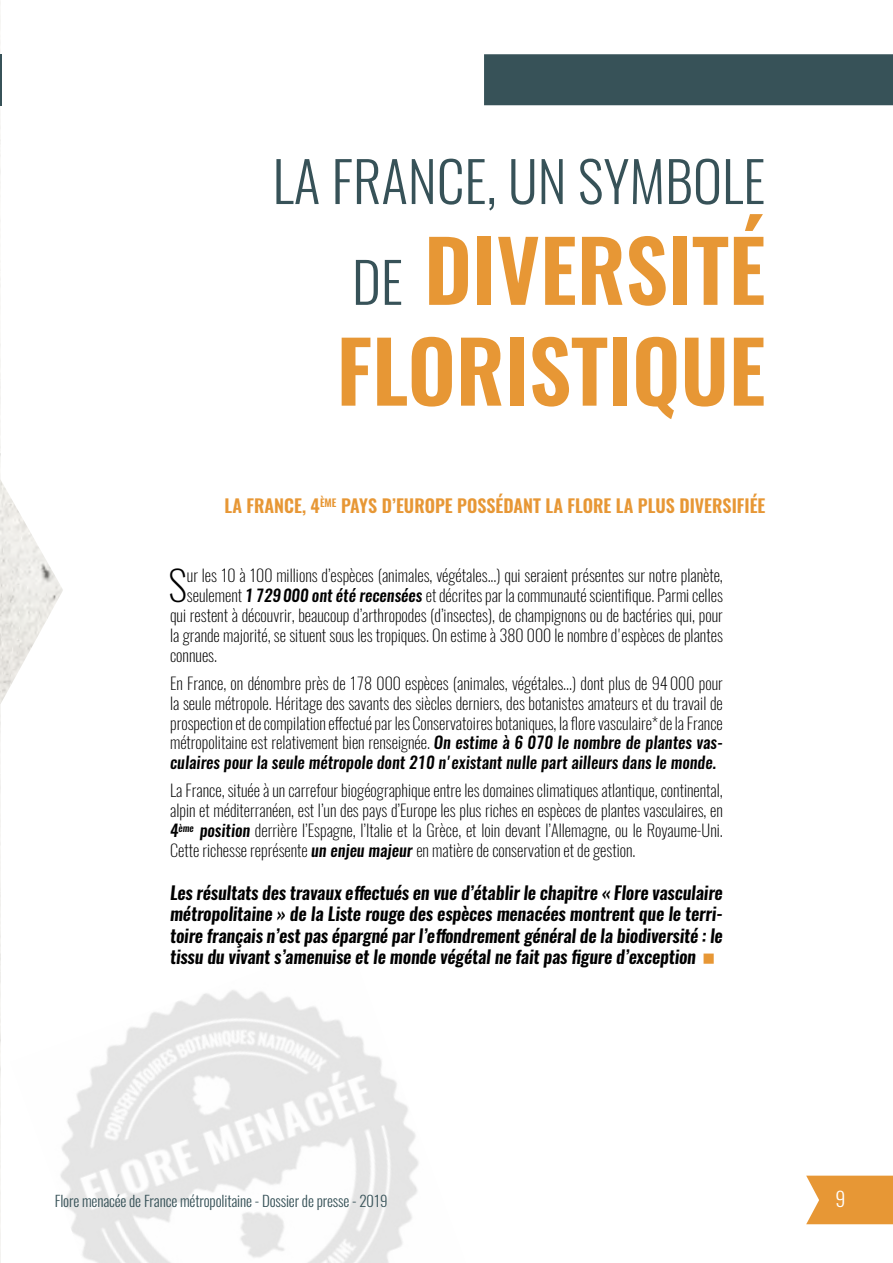
<style>
.page{position:relative;width:893px;height:1263px;background:#fff}
.page>*{position:absolute;margin:0;border:0;box-sizing:border-box;transform-origin:0 0}
.Titre_1{font:600 84px/100.8px "Oswald";color:#e79735}
.Titre_1-2{font:300 55.5px "Oswald";color:#375258}
.texte_courant_droit{font:200 40.95px "Oswald";color:#000}
.t1{font:300 19.95px "Oswald";color:#fff}
.intro-conclu{font:italic 600 18px/21.6px "Oswald";letter-spacing:-.01em;color:#000;text-align:justify}
.titre_2{font:600 18px "Oswald";color:#e79735}
.texte_courant_droit-2{font:200 16.5px/19.8px "Oswald";color:#000;text-align:justify}
.t2{font:300 15px "Oswald";letter-spacing:-.01em;color:#375258}
.s1{font-weight:300;font-size:55.5px;color:#375258}
.s2{font-weight:500;font-style:italic}
</style>
<div class="page">
<img style="left:0;top:2px;width:63px;height:1261px">
<img style="left:10px;top:939px;width:409px;height:324px">
<div style="left:484px;top:54px;width:409px;height:51px;background:#375258"></div>
<svg style="left:806px;top:1176px;width:87px;height:48px;background:#e89f44"></svg>
<hr style="left:0;top:54px;width:1px;height:51px;background:#375258">
<p class="Titre_1-2" style="left:273px;top:144px;width:494px">LA FRANCE, UN SYMBOLE</p>
<p class="Titre_1" style="left:337px;top:222px;width:430px"><span class="s1">DE</span> DIVERSITÉ<br>FLORISTIQUE</p>
<p class="titre_2" style="left:225px;top:493px;width:542px">LA FRANCE, 4<sup>ÈME</sup> PAYS D’EUROPE POSSÉDANT LA FLORE LA PLUS DIVERSIFIÉE</p>
<p class="texte_courant_droit" style="left:168px;top:558px;width:20px">S</p>
<p class="texte_courant_droit-2" style="left:187px;top:566px;width:537px">ur les 10 à 100 millions d’espèces (animales, végétales...) qui seraient présentes sur notre planète,</p>
<p class="texte_courant_droit-2" style="left:187px;top:585px;width:537px">seulement <span class="s2">1729000 ont été recensées</span> et décrites par la communauté scientifique. Parmi celles</p>
<p class="texte_courant_droit-2" style="left:170px;top:605px;width:554px">qui restent à découvrir, beaucoup d’arthropodes (d’insectes), de champignons ou de bactéries qui, pour</p>
<p class="texte_courant_droit-2" style="left:170px;top:625px;width:554px">la grande majorité, se situent sous les tropiques. On estime à 380 000 le nombre d'espèces de plantes</p>
<p class="texte_courant_droit-2" style="left:170px;top:645px;width:48px">connues.</p>
<p class="texte_courant_droit-2" style="left:170px;top:673px;width:554px">En France, on dénombre près de 178 000 espèces (animales, végétales...) dont plus de 94 000 pour la seule métropole. Héritage des savants des siècles derniers, des botanistes amateurs et du travail de prospection et de compilation effectué par les Conservatoires botaniques, la flore vasculaire*de la France métropolitaine est relativement bien renseignée. <span class="s2">On estime à 6 070 le nombre de plantes vas&shy;culaires pour la seule métropole dont 210 n'existant nulle part ailleurs dans le monde.</span></p>
<p class="texte_courant_droit-2" style="left:170px;top:781px;width:554px">La France, située à un carrefour biogéographique entre les domaines climatiques atlantique, continental, alpin et méditerranéen, est l’un des pays d’Europe les plus riches en espèces de plantes vasculaires, en <span class="s2">4</span><sup>ème</sup> <span class="s2">position</span> derrière l’Espagne, l’Italie et la Grèce, et loin devant l’Allemagne, ou le Royaume-Uni.<br>Cette richesse représente <span class="s2">un enjeu majeur</span> en matière de conservation et de gestion.</p>
<p class="intro-conclu" style="left:170px;top:882px;width:554px">Les résultats des travaux effectués en vue d’établir le chapitre « Flore vasculaire métropolitaine » de la Liste rouge des espèces menacées montrent que le terri&shy;toire français n’est pas épargné par l’effondrement général de la biodiversité : le tissu du vivant s’amenuise et le monde végétal ne fait pas figure d’exception</p>
<p class="t2" style="left:55px;top:1191px;width:334px">Flore menacée de France métropolitaine - Dossier de presse - 2019</p>
<p class="t1" style="left:835px;top:1186px;width:11px">9</p>
</div>
